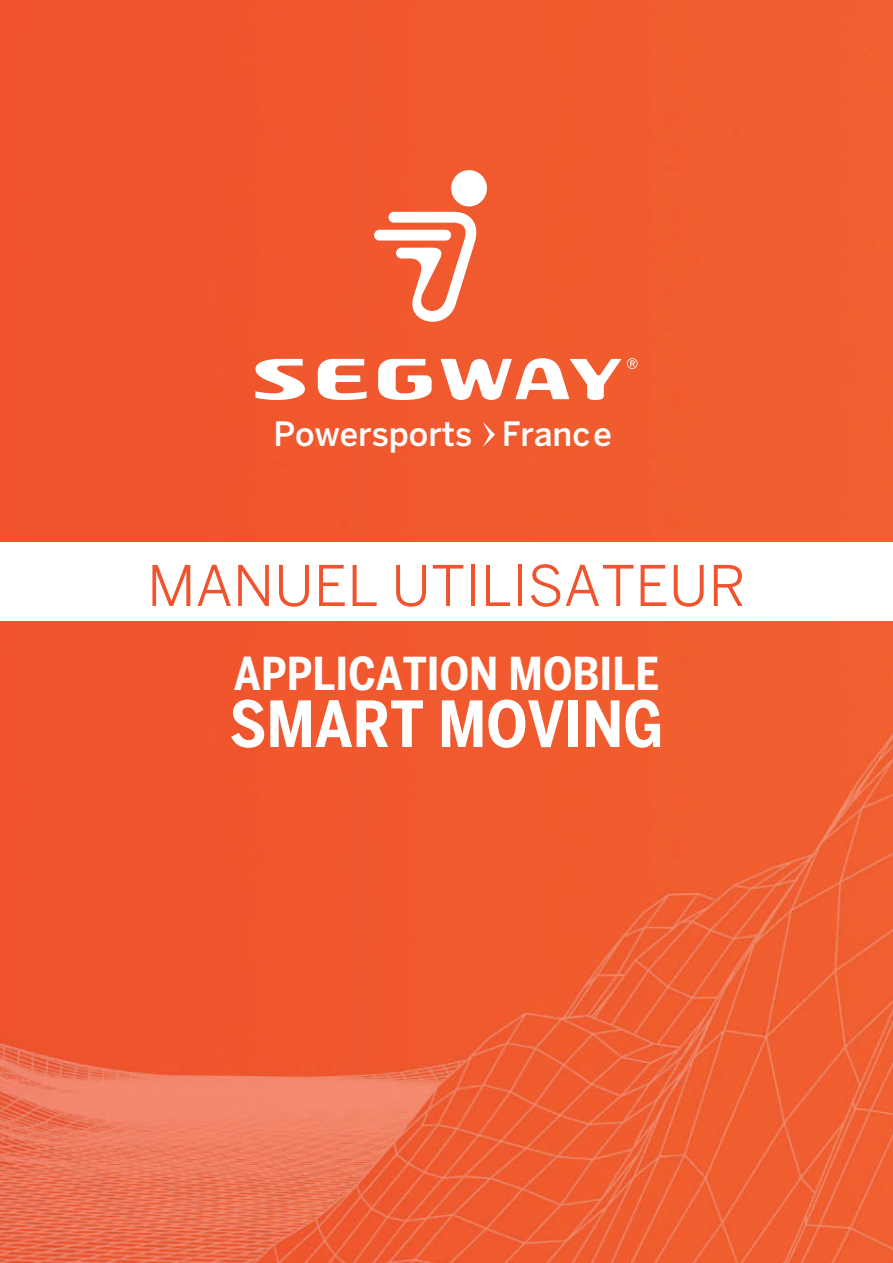
<style>
.page{position:relative;width:893px;height:1263px;background:#fff}
.page>*{position:absolute;margin:0;border:0;box-sizing:border-box;transform-origin:0 0}
.t1{font:700 condensed 63px "Benton Sans";color:#fff}
.t2{font:55.5px "Benton Sans";color:#f0542e}
.t3{font:700 condensed 45px "Benton Sans";color:#fff}
.t4{font:500 33.3px "Benton Sans";color:#fcfdfc}
</style>
<div class="page">
<img style="left:0;top:0;width:893px;height:1263px">
<div style="left:0;top:542px;width:893px;height:79px;background:#fff"></div>
<svg style="left:374px;top:170px;width:113px;height:156px"></svg>
<svg style="left:255px;top:358px;width:383px;height:42px"></svg>
<svg style="left:483px;top:422px;width:12px;height:25px"></svg>
<p class="t4" style="left:273px;top:414px;width:200px">Powersports</p>
<p class="t4" style="left:502px;top:414px;width:112px">France</p>
<h2 class="t2" style="left:147px;top:553px;width:600px">MANUEL UTILISATEUR</h2>
<h3 class="t3" style="left:234px;top:647px;width:427px">APPLICATION MOBILE</h3>
<h1 class="t1" style="left:229px;top:687px;width:436px">SMART MOVING</h1>
</div>
